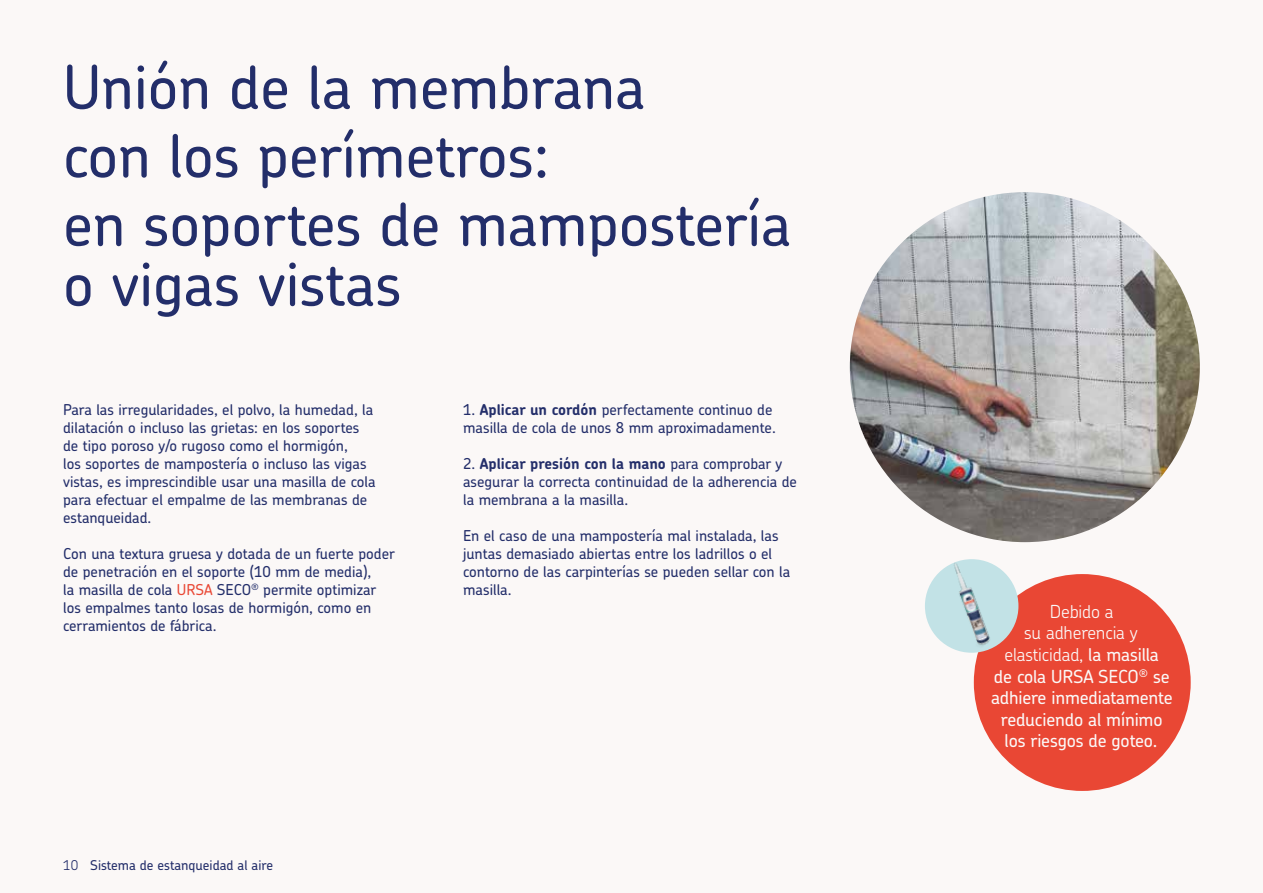
<style>
.page{position:relative;width:1263px;height:893px;background:#fbf8f7}
.page>*{position:absolute;margin:0;border:0;box-sizing:border-box;transform-origin:0 0}
.t1{font:500 60px/68.6px "Chevin Pro";color:#232e6a}
.t2{font:500 18px/21.6px "Chevin Pro";letter-spacing:-.01em;color:#fbf8f7;text-align:center}
.t3{font:500 15px/18px "Chevin Pro";color:#232e6a}
.t4{font:500 13.5px "Chevin Pro";color:#232e6a}
.s1{color:#e94734}
.s2{font-weight:700}
.s3{font-weight:300}
</style>
<div class="page">
<img style="left:850px;top:192px;width:350px;height:350px;border-radius:175px">
<div style="left:974px;top:574px;width:217px;height:217px;background:#e94734;border-radius:50%"></div>
<div style="left:925px;top:559px;width:93px;height:94px;background:#c2e2e6;border-radius:50%"></div>
<img style="left:929px;top:559px;width:85px;height:94px">
<h1 class="t1" style="left:63px;top:51px;width:730px">Unión de la membrana<br>con los perímetros:<br>en soportes de mampostería</h1>
<h1 class="t1" style="left:63px;top:248px;width:340px">o vigas vistas</h1>
<p class="t3" style="left:63px;top:400px;width:314px">Para las irregularidades, el polvo, la humedad, la dilatación o incluso las grietas: en los soportes de tipo poroso y/o rugoso como el hormigón,<br>los soportes de mampostería o incluso las vigas vistas, es imprescindible usar una masilla de cola para efectuar el empalme de las membranas de estanqueidad.</p>
<p class="t3" style="left:63px;top:544px;width:333px">Con una textura gruesa y dotada de un fuerte poder de penetración en el soporte (10 mm de media),<br>la masilla de cola <span class="s1">URSA</span> SECO<sup>®</sup> permite optimizar los empalmes tanto losas de hormigón, como en cerramientos de fábrica.</p>
<p class="t3" style="left:463px;top:400px;width:314px">1. <span class="s2">Aplicar un cordón</span> perfectamente continuo de masilla de cola de unos 8 mm aproximadamente.</p>
<p class="t3" style="left:463px;top:454px;width:335px">2. <span class="s2">Aplicar presión con la mano</span> para comprobar y asegurar la correcta continuidad de la adherencia de la membrana a la masilla.</p>
<p class="t3" style="left:463px;top:526px;width:329px">En el caso de una mampostería mal instalada, las juntas demasiado abiertas entre los ladrillos o el contorno de las carpinterías se pueden sellar con la masilla.</p>
<p class="t4" style="left:63px;top:856px;width:211px"><span class="s3">10</span> Sistema de estanqueidad al aire</p>
<p class="t2" style="left:991px;top:600px;width:183px"><span class="s3">Debido a<br>su adherencia y elasticidad,</span> la masilla<br>de cola URSA SECO<sup>®</sup> se adhiere inmediatamente reduciendo al mínimo los riesgos de goteo.</p>
</div>
